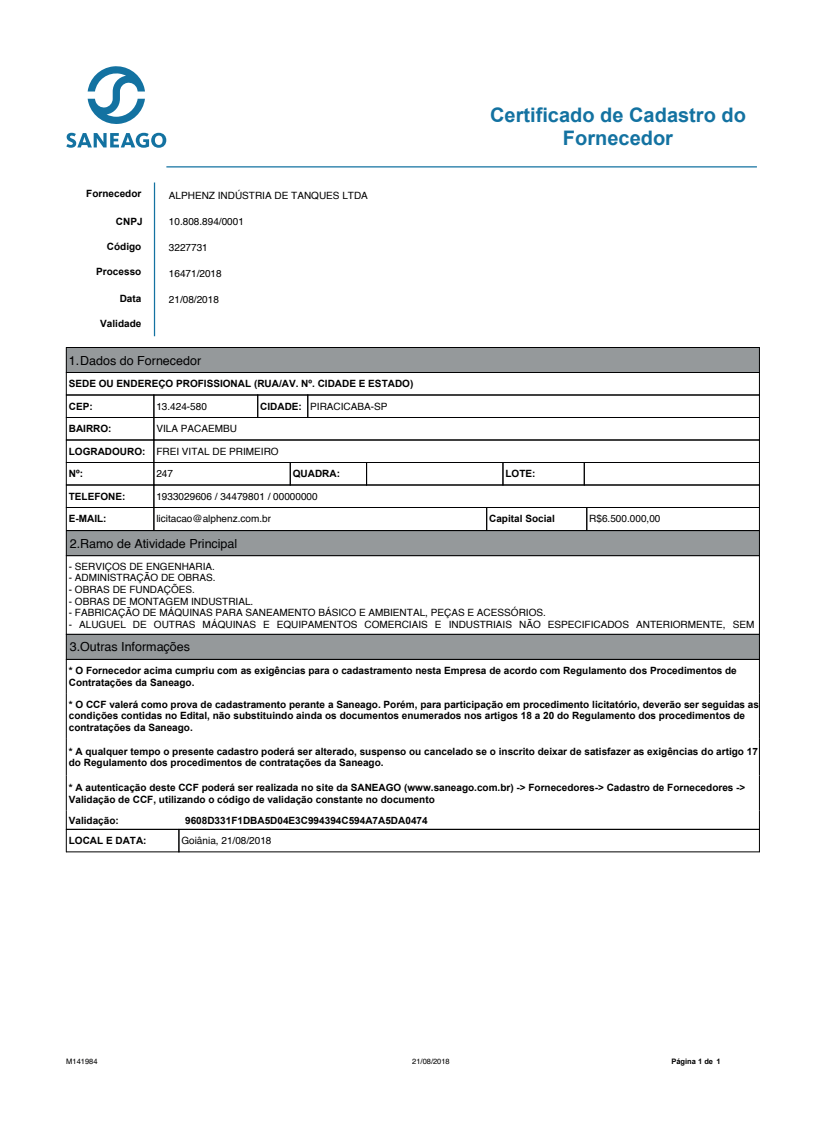
<style>
.page{position:relative;width:827px;height:1135px;background:#fff}
.page>*{position:absolute;margin:0;border:0;box-sizing:border-box;transform-origin:0 0}
.t1{font:700 20px/23.2px "Arial";color:#1372a1;text-align:center}
.t2{font:12.5px "Helvetica";color:#000001}
.t3{font:700 10px/11.6px "Arial";color:#000001}
.t4{font:10px "Helvetica";color:#000001}
.t5{font:7.5px "Helvetica";color:#000001}
.t6{font:700 7.5px "Arial";color:#000001}
.s1{font-family:"Arial";font-weight:700}
</style>
<div class="page">
<hr style="left:66px;top:507px;width:88px;height:1px;background:#000001">
<hr style="left:66px;top:395px;width:88px;height:1px;background:#000001">
<hr style="left:66px;top:417px;width:88px;height:1px;background:#000001">
<hr style="left:153px;top:440px;width:606px;height:1px;background:#000001">
<hr style="left:153px;top:395px;width:105px;height:1px;background:#000001">
<hr style="left:153px;top:417px;width:105px;height:1px;background:#000001">
<hr style="left:153px;top:507px;width:606px;height:1px;background:#000001">
<svg style="left:486px;top:508px;width:1px;height:22px"></svg>
<svg style="left:586px;top:508px;width:1px;height:22px"></svg>
<hr style="left:257px;top:395px;width:51px;height:1px;background:#000001">
<svg style="left:257px;top:396px;width:1px;height:21px"></svg>
<hr style="left:257px;top:417px;width:51px;height:1px;background:#000001">
<hr style="left:307px;top:395px;width:452px;height:1px;background:#000001">
<svg style="left:307px;top:396px;width:1px;height:21px"></svg>
<hr style="left:307px;top:417px;width:452px;height:1px;background:#000001">
<hr style="left:290px;top:462px;width:77px;height:1px;background:#000001">
<hr style="left:290px;top:485px;width:77px;height:1px;background:#000001">
<hr style="left:502px;top:462px;width:82px;height:1px;background:#000001">
<hr style="left:502px;top:485px;width:82px;height:1px;background:#000001">
<hr style="left:66px;top:485px;width:88px;height:1px;background:#000001">
<hr style="left:66px;top:440px;width:88px;height:1px;background:#000001">
<hr style="left:66px;top:462px;width:88px;height:1px;background:#000001">
<hr style="left:153px;top:462px;width:137px;height:1px;background:#000001">
<svg style="left:153px;top:396px;width:1px;height:134px"></svg>
<hr style="left:153px;top:485px;width:137px;height:1px;background:#000001">
<svg style="left:290px;top:463px;width:1px;height:22px"></svg>
<hr style="left:366px;top:462px;width:137px;height:1px;background:#000001">
<svg style="left:366px;top:463px;width:1px;height:22px"></svg>
<hr style="left:366px;top:485px;width:137px;height:1px;background:#000001">
<svg style="left:502px;top:463px;width:1px;height:22px"></svg>
<hr style="left:583px;top:462px;width:176px;height:1px;background:#000001">
<svg style="left:583px;top:463px;width:1px;height:22px"></svg>
<hr style="left:583px;top:485px;width:176px;height:1px;background:#000001">
<hr style="left:154px;top:182px;width:1px;height:154px;background:#1372a1">
<hr style="left:166px;top:166px;width:590px;height:2px;background:#1372a1">
<div style="left:66px;top:348px;width:693px;height:24px;background:#95999b"></div>
<hr style="left:66px;top:347px;width:693px;height:1px;background:#000001">
<hr style="left:66px;top:372px;width:693px;height:1px;background:#000001">
<hr style="left:66px;top:555px;width:1px;height:80px;background:#000001">
<hr style="left:758px;top:555px;width:1px;height:80px;background:#000001">
<div style="left:66px;top:531px;width:693px;height:25px;background:#95999b"></div>
<hr style="left:66px;top:530px;width:693px;height:1px;background:#000001">
<svg style="left:66px;top:348px;width:1px;height:207px"></svg>
<hr style="left:66px;top:555px;width:693px;height:1px;background:#000001">
<svg style="left:758px;top:373px;width:1px;height:183px"></svg>
<hr style="left:66px;top:659px;width:1px;height:34px;background:#000001">
<hr style="left:758px;top:659px;width:1px;height:34px;background:#000001">
<hr style="left:66px;top:693px;width:1px;height:45px;background:#000001">
<hr style="left:758px;top:693px;width:1px;height:45px;background:#000001">
<hr style="left:66px;top:776px;width:1px;height:35px;background:#000001">
<hr style="left:758px;top:776px;width:1px;height:35px;background:#000001">
<hr style="left:178px;top:852px;width:581px;height:1px;background:#000001">
<hr style="left:66px;top:852px;width:113px;height:1px;background:#000001">
<svg style="left:178px;top:830px;width:1px;height:22px"></svg>
<svg style="left:66px;top:811px;width:1px;height:41px"></svg>
<hr style="left:66px;top:829px;width:112px;height:1px;background:#000001">
<hr style="left:178px;top:829px;width:581px;height:1px;background:#000001">
<svg style="left:758px;top:811px;width:1px;height:41px"></svg>
<hr style="left:66px;top:738px;width:1px;height:38px;background:#000001">
<hr style="left:758px;top:738px;width:1px;height:38px;background:#000001">
<div style="left:66px;top:634px;width:693px;height:25px;background:#95999b"></div>
<hr style="left:66px;top:634px;width:693px;height:1px;background:#000001">
<svg style="left:66px;top:635px;width:1px;height:24px"></svg>
<hr style="left:66px;top:659px;width:693px;height:1px;background:#000001">
<svg style="left:66px;top:66px;width:100px;height:82px"></svg>
<p class="t4" style="left:169px;top:189px;width:200px">ALPHENZ INDÚSTRIA DE TANQUES LTDA</p>
<p class="t4" style="left:169px;top:215px;width:77px">10.808.894/0001</p>
<p class="t4" style="left:169px;top:241px;width:40px">3227731</p>
<p class="t4" style="left:169px;top:267px;width:54px">16471/2018</p>
<p class="t4" style="left:169px;top:293px;width:52px">21/08/2018</p>
<p class="t3" style="left:86px;top:188px;width:57px">Fornecedor</p>
<p class="t3" style="left:116px;top:216px;width:28px">CNPJ</p>
<p class="t3" style="left:107px;top:241px;width:36px">Código</p>
<p class="t3" style="left:96px;top:266px;width:47px">Processo</p>
<p class="t3" style="left:120px;top:293px;width:23px">Data</p>
<p class="t3" style="left:100px;top:318px;width:43px">Validade</p>
<p class="t2" style="left:69px;top:352px;width:134px">1.Dados do Fornecedor</p>
<p class="t3" style="left:69px;top:378px;width:346px">SEDE OU ENDEREÇO PROFISSIONAL (RUA/AV. Nº. CIDADE E ESTADO)</p>
<p class="t3" style="left:69px;top:401px;width:25px">CEP:</p>
<p class="t3" style="left:69px;top:423px;width:44px">BAIRRO:</p>
<p class="t3" style="left:69px;top:446px;width:78px">LOGRADOURO:</p>
<p class="t4" style="left:156px;top:400px;width:52px">13.424-580</p>
<p class="t4" style="left:260px;top:400px;width:129px"><span class="s1">CIDADE:</span> PIRACICABA-SP</p>
<p class="t4" style="left:156px;top:423px;width:82px">VILA PACAEMBU</p>
<p class="t4" style="left:156px;top:445px;width:124px">FREI VITAL DE PRIMEIRO</p>
<h1 class="t1" style="left:490px;top:104px;width:257px">Certificado de Cadastro do<br>Fornecedor</h1>
<p class="t3" style="left:69px;top:468px;width:16px">Nº:</p>
<p class="t3" style="left:292px;top:468px;width:49px">QUADRA:</p>
<p class="t3" style="left:505px;top:468px;width:31px">LOTE:</p>
<p class="t4" style="left:156px;top:468px;width:18px">247</p>
<p class="t3" style="left:69px;top:491px;width:58px">TELEFONE:</p>
<p class="t4" style="left:156px;top:490px;width:163px">1933029606 / 34479801 / 00000000</p>
<p class="t3" style="left:69px;top:513px;width:39px">E-MAIL:</p>
<p class="t4" style="left:156px;top:513px;width:116px">licitacao@alphenz.com.br</p>
<p class="t2" style="left:70px;top:536px;width:169px">2.Ramo de Atividade Principal</p>
<p class="t3" style="left:489px;top:513px;width:67px">Capital Social</p>
<p class="t4" style="left:589px;top:513px;width:73px">R$6.500.000,00</p>
<p class="t4" style="left:69px;top:560px;width:148px">- SERVIÇOS DE ENGENHARIA.</p>
<p class="t4" style="left:69px;top:571px;width:148px">- ADMINISTRAÇÃO DE OBRAS.</p>
<p class="t4" style="left:69px;top:583px;width:128px">- OBRAS DE FUNDAÇÕES.</p>
<p class="t4" style="left:69px;top:595px;width:186px">- OBRAS DE MONTAGEM INDUSTRIAL.</p>
<p class="t4" style="left:69px;top:606px;width:478px">- FABRICAÇÃO DE MÁQUINAS PARA SANEAMENTO BÁSICO E AMBIENTAL, PEÇAS E ACESSÓRIOS.</p>
<p class="t4" style="left:69px;top:618px;width:686px">- ALUGUEL DE OUTRAS MÁQUINAS E EQUIPAMENTOS COMERCIAIS E INDUSTRIAIS NÃO ESPECIFICADOS ANTERIORMENTE, SEM</p>
<p class="t2" style="left:70px;top:639px;width:122px">3.Outras Informações</p>
<p class="t3" style="left:69px;top:665px;width:669px">* O Fornecedor acima cumpriu com as exigências para o cadastramento nesta Empresa de acordo com Regulamento dos Procedimentos de<br>Contratações da Saneago.</p>
<p class="t3" style="left:69px;top:698px;width:691px">* O CCF valerá como prova de cadastramento perante a Saneago. Porém, para participação em procedimento licitatório, deverão ser seguidas as condições contidas no Edital, não substituindo ainda os documentos enumerados nos artigos 18 a 20 do Regulamento dos procedimentos de contratações da Saneago.</p>
<p class="t3" style="left:69px;top:746px;width:690px">* A qualquer tempo o presente cadastro poderá ser alterado, suspenso ou cancelado se o inscrito deixar de satisfazer as exigências do artigo 17 do Regulamento dos procedimentos de contratações da Saneago.</p>
<p class="t3" style="left:69px;top:782px;width:678px">* A autenticação deste CCF poderá ser realizada no site da SANEAGO (www.saneago.com.br) -&gt; Fornecedores-&gt; Cadastro de Fornecedores -&gt;<br>Validação de CCF, utilizando o código de validação constante no documento</p>
<p class="t3" style="left:69px;top:835px;width:79px">LOCAL E DATA:</p>
<p class="t4" style="left:181px;top:835px;width:92px">Goiânia, 21/08/2018</p>
<p class="t3" style="left:69px;top:814px;width:52px">Validação:</p>
<p class="t3" style="left:185px;top:814px;width:244px">9608D331F1DBA5D04E3C994394C594A7A5DA0474</p>
<p class="t5" style="left:66px;top:1057px;width:33px">M141984</p>
<p class="t5" style="left:412px;top:1057px;width:39px">21/08/2018</p>
<p class="t6" style="left:671px;top:1056px;width:51px">Página 1 de 1</p>
</div>
